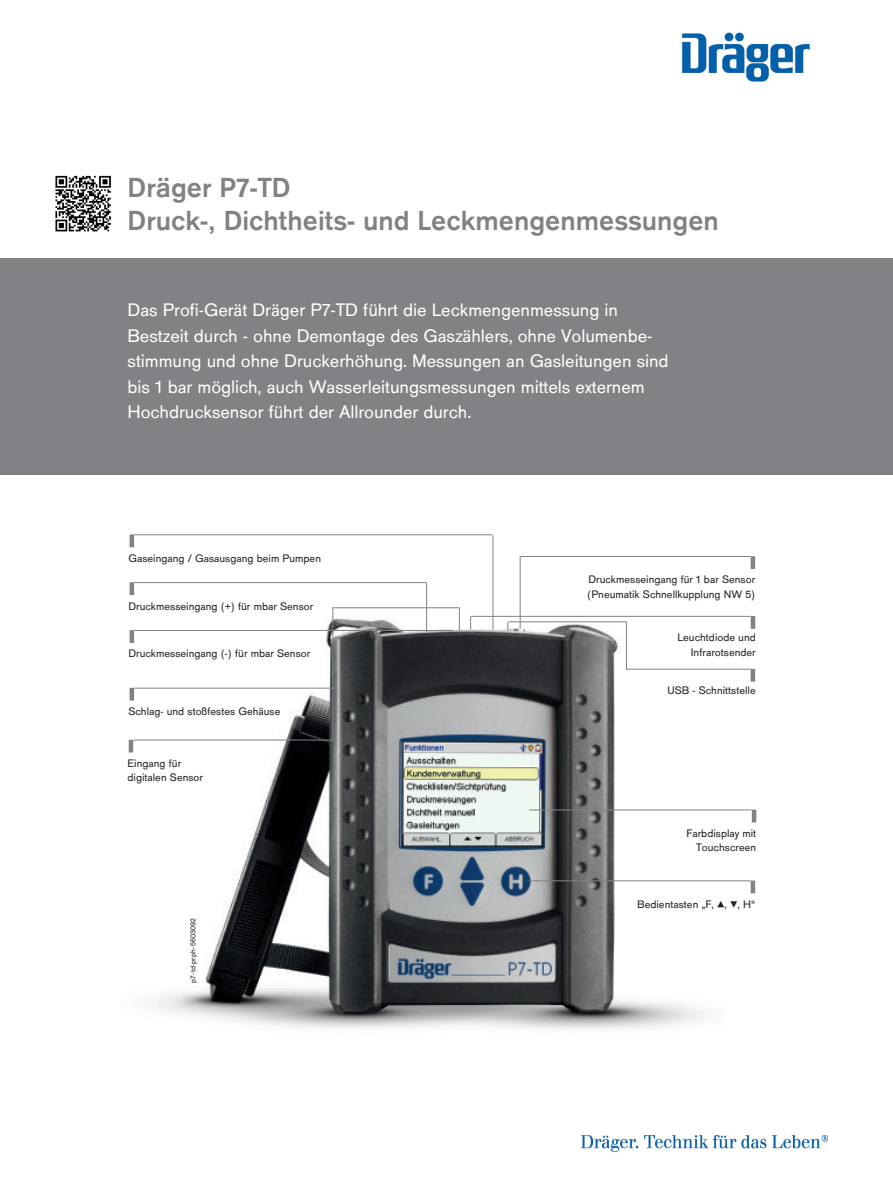
<style>
.page{position:relative;width:893px;height:1191px;background:#fff}
.page>*{position:absolute;margin:0;border:0;box-sizing:border-box;transform-origin:0 0}
.t1{font:700 28.5px/33px "Draeger San";color:#808285}
.t2{font:18.75px/25.5px "Draeger San";letter-spacing:-.005em;color:#fff}
.t3{font:11.25px/14.2px "Draeger San";color:#231f20;text-align:right}
.t4{font:7.5px "Draeger San";letter-spacing:.025em;color:#231f20}
</style>
<div class="page">
<img style="left:128px;top:572px;width:597px;height:458px">
<div style="left:0;top:258px;width:893px;height:217px;background:#808285"></div>
<svg style="left:673px;top:690px;width:35px;height:24px"></svg>
<img style="left:582px;top:1135px;width:246px;height:16px">
<img style="left:55px;top:175px;width:57px;height:57px">
<hr style="left:752px;top:809px;width:4px;height:13px;background:#808285">
<hr style="left:529px;top:809px;width:223px;height:1px;background:#808285">
<hr style="left:751px;top:880px;width:4px;height:13px;background:#808285">
<hr style="left:529px;top:880px;width:222px;height:1px;background:#808285">
<hr style="left:130px;top:630px;width:4px;height:13px;background:#808285">
<hr style="left:134px;top:630px;width:319px;height:1px;background:#808285">
<hr style="left:751px;top:556px;width:4px;height:13px;background:#808285">
<hr style="left:520px;top:556px;width:231px;height:1px;background:#808285">
<hr style="left:520px;top:556px;width:1px;height:72px;background:#808285">
<hr style="left:751px;top:616px;width:4px;height:13px;background:#808285">
<hr style="left:471px;top:616px;width:280px;height:1px;background:#808285">
<svg style="left:470px;top:616px;width:1px;height:13px"></svg>
<hr style="left:130px;top:688px;width:4px;height:12px;background:#808285">
<hr style="left:134px;top:688px;width:201px;height:1px;background:#808285">
<hr style="left:130px;top:582px;width:4px;height:13px;background:#808285">
<hr style="left:134px;top:582px;width:292px;height:1px;background:#808285">
<hr style="left:426px;top:583px;width:1px;height:49px;background:#808285">
<hr style="left:130px;top:534px;width:4px;height:13px;background:#808285">
<hr style="left:134px;top:534px;width:358px;height:1px;background:#808285">
<hr style="left:493px;top:535px;width:1px;height:94px;background:#808285">
<img style="left:681px;top:32px;width:129px;height:50px">
<hr style="left:751px;top:669px;width:4px;height:12px;background:#808285">
<hr style="left:626px;top:669px;width:124px;height:1px;background:#808285">
<hr style="left:626px;top:621px;width:1px;height:48px;background:#808285">
<hr style="left:508px;top:621px;width:118px;height:1px;background:#808285">
<hr style="left:129px;top:739px;width:4px;height:13px;background:#808285">
<hr style="left:133px;top:739px;width:201px;height:1px;background:#808285">
<hr style="left:333px;top:608px;width:1px;height:131px;background:#808285">
<hr style="left:332px;top:607px;width:128px;height:1px;background:#808285">
<svg style="left:459px;top:608px;width:1px;height:23px"></svg>
<h1 class="t1" style="left:128px;top:171px;width:593px">Dräger P7-TD<br>Druck-, Dichtheits- und Leckmengenmessungen</h1>
<p class="t2" style="left:128px;top:297px;width:543px">Das Profi-Gerät Dräger P7-TD führt die Leckmengenmessung in Bestzeit durch - ohne Demontage des Gaszählers, ohne Volumenbe&shy;stimmung und ohne Druckerhöhung. Messungen an Gasleitungen sind bis 1 bar möglich, auch Wasserleitungsmessungen mittels externem Hochdrucksensor führt der Allrounder durch.</p>
<p class="t3" style="left:128px;top:551px;width:194px">Gaseingang / Gasausgang beim Pumpen</p>
<p class="t3" style="left:128px;top:599px;width:186px">Druckmesseingang (+) für mbar Sensor</p>
<p class="t3" style="left:128px;top:646px;width:183px">Druckmesseingang (-) für mbar Sensor</p>
<p class="t3" style="left:128px;top:704px;width:154px">Schlag- und stoßfestes Gehäuse</p>
<p class="t3" style="left:128px;top:756px;width:77px;text-align:left">Eingang für digitalen Sensor</p>
<p class="t4" style="left:189px;top:982px;width:66px;rotate:-90deg">p7-td-prph-5603092</p>
<p class="t3" style="left:587px;top:573px;width:169px;text-align:left">Druckmesseingang für 1 bar Sensor (Pneumatik Schnellkupplung NW 5)</p>
<p class="t3" style="left:677px;top:630px;width:80px">Leuchtdiode und<br>Infrarotsender</p>
<p class="t3" style="left:667px;top:683px;width:90px">USB - Schnittstelle</p>
<p class="t3" style="left:686px;top:826px;width:71px">Farbdisplay mit<br>Touchscreen</p>
<p class="t3" style="left:637px;top:897px;width:119px">Bedientasten „F, ▲, ▼, H“</p>
</div>
